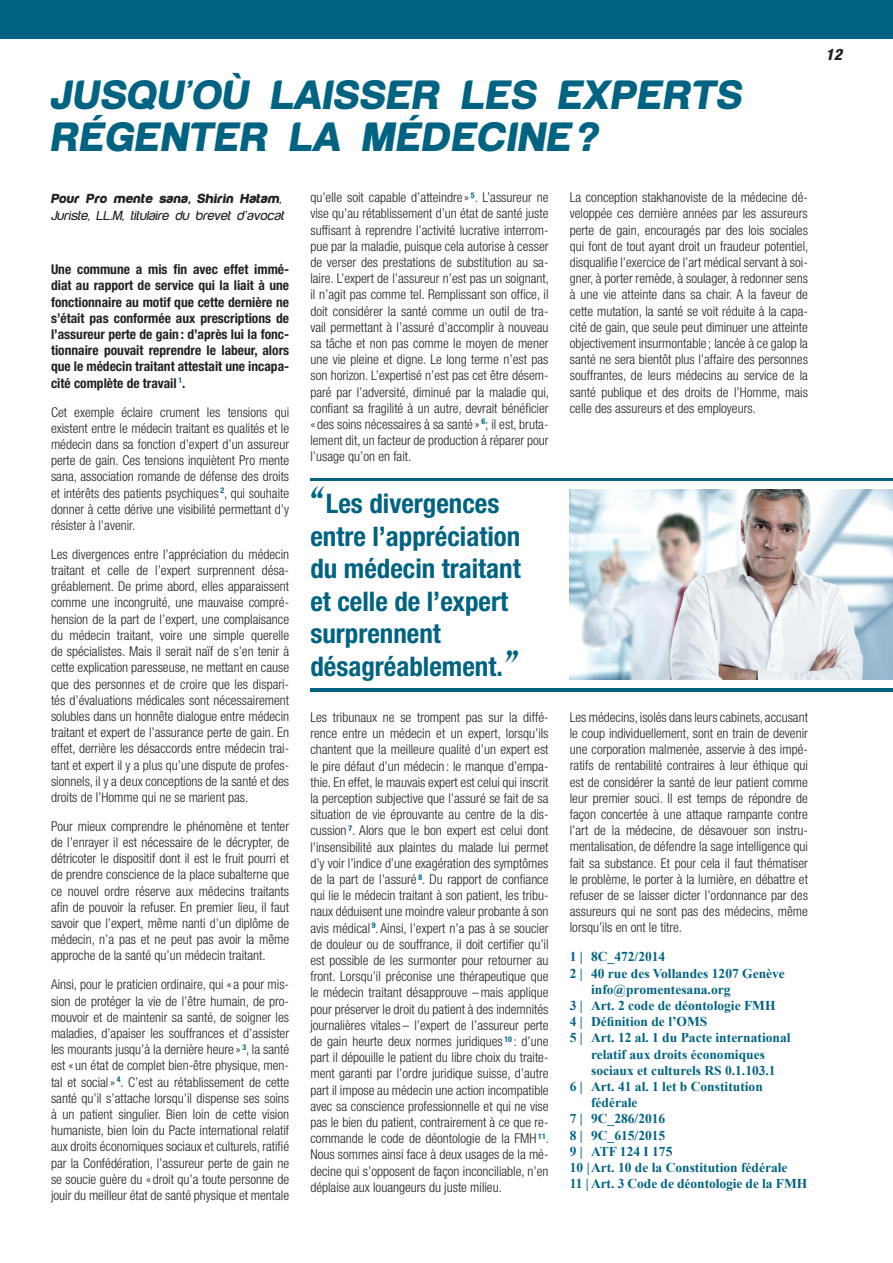
<style>
.page{position:relative;width:893px;height:1263px;background:#fff}
.page>*{position:absolute;margin:0;border:0;box-sizing:border-box;transform-origin:0 0}
.t1{font:italic 900 42px/42px "Harabara Mais Black Italic Harabara Mais";color:#006382}
.t2{font:700 condensed 27px/32.4px "Helvetica Neue";color:#006382}
.t3{font:italic 800 condensed 15.75px "Helvetica Neue";color:#231f20}
.t4{font:300 condensed 13.5px/16.2px "Helvetica Neue";color:#231f20;text-align:justify}
.t5{font:700 13.5px "Times New Roman";color:#006382}
.t6{font:700 condensed 13.5px/16.2px "Helvetica Neue";color:#231f20;text-align:justify}
.t7{font:italic 13.5px "Harabara Mais Italic Harabara Mais";letter-spacing:-.01em;color:#231f20}
.t8{font:italic 900 13.5px "Harabara Mais Black Italic Harabara Mais";letter-spacing:-.01em;color:#231f20}
.s1{font-family:"Harabara Mais Italic Harabara Mais";font-weight:400}
.s2{font-family:"Brannboll Fet";font-weight:400;font-stretch:normal;font-size:36px}
</style>
<div class="page">
<div style="left:0;top:0;width:892px;height:38px;background:#006382"></div>
<hr style="left:310px;top:478px;width:583px;height:3px;background:#006382">
<hr style="left:310px;top:688px;width:583px;height:4px;background:#006382">
<img style="left:570px;top:489px;width:323px;height:191px">
<h1 class="t1" style="left:51px;top:74px;width:693px">JUSQU’OÙ LAISSER LES EXPERTS<br>RÉGENTER LA MÉDECINE?</h1>
<p class="t8" style="left:51px;top:191px;width:233px">Pour Pro mente sana, Shirin Hatam<span class="s1">,</span></p>
<p class="t7" style="left:51px;top:207px;width:235px">Juriste, LL.M, titulaire du brevet d’avocat</p>
<p class="t6" style="left:51px;top:261px;width:240px">Une commune a mis fin avec effet immé&shy;diat au rapport de service qui la liait à une fonctionnaire au motif que cette dernière ne s’était pas conformée aux prescriptions de l’assureur perte de gain : d’après lui la fonc&shy;tionnaire pouvait reprendre le labeur, alors que le médecin traitant attestait une incapa&shy;cité complète de travail <sup>1</sup>.</p>
<p class="t4" style="left:51px;top:403px;width:240px">Cet exemple éclaire crument les tensions qui existent entre le médecin traitant es qualités et le médecin dans sa fonction d’expert d’un assureur perte de gain. Ces tensions inquiètent Pro mente sana, association romande de défense des droits et intérêts des patients psychiques <sup>2</sup>, qui souhaite donner à cette dérive une visibilité permettant d’y résister à l’avenir.</p>
<p class="t4" style="left:51px;top:546px;width:240px">Les divergences entre l’appréciation du médecin traitant et celle de l’expert surprennent désa&shy;gréablement. De prime abord, elles apparaissent comme une incongruité, une mauvaise compré&shy;hension de la part de l’expert, une complaisance du médecin traitant, voire une simple querelle de spécialistes. Mais il serait naïf de s’en tenir à cette explication paresseuse, ne mettant en cause que des personnes et de croire que les dispari&shy;tés d’évaluations médicales sont nécessairement solubles dans un honnête dialogue entre médecin traitant et expert de l’assurance perte de gain. En effet, derrière les désaccords entre médecin trai&shy;tant et expert il y a plus qu’une dispute de profes&shy;sionnels, il y a deux conceptions de la santé et des droits de l’Homme qui ne se marient pas.</p>
<p class="t4" style="left:51px;top:818px;width:240px">Pour mieux comprendre le phénomène et tenter de l’enrayer il est nécessaire de le décrypter, de détricoter le dispositif dont il est le fruit pourri et de prendre conscience de la place subalterne que ce nouvel ordre réserve aux médecins traitants afin de pouvoir la refuser. En premier lieu, il faut savoir que l’expert, même nanti d’un diplôme de médecin, n’a pas et ne peut pas avoir la même approche de la santé qu’un médecin traitant.</p>
<p class="t4" style="left:51px;top:976px;width:240px">Ainsi, pour le praticien ordinaire, qui « a pour mis&shy;sion de protéger la vie de l’être humain, de pro&shy;mouvoir et de maintenir sa santé, de soigner les maladies, d’apaiser les souffrances et d’assister les mourants jusqu’à la dernière heure » <sup>3</sup>, la santé est « un état de complet bien-être physique, men&shy;tal et social» <sup>4</sup>. C’est au rétablissement de cette santé qu’il s’attache lorsqu’il dispense ses soins à un patient singulier. Bien loin de cette vision humaniste, bien loin du Pacte international relatif aux droits économiques sociaux et culturels, ratifié par la Confédération, l’assureur perte de gain ne se soucie guère du « droit qu’a toute personne de jouir du meilleur état de santé physique et mentale</p>
<p class="t4" style="left:310px;top:189px;width:240px">qu’elle soit capable d’atteindre » <sup>5</sup>. L’assureur ne vise qu’au rétablissement d’un état de santé juste suffisant à reprendre l’activité lucrative interrom&shy;pue par la maladie, puisque cela autorise à cesser de verser des prestations de substitution au sa&shy;laire. L’expert de l’assureur n’est pas un soignant, il n’agit pas comme tel. Remplissant son office, il doit considérer la santé comme un outil de tra&shy;vail permettant à l’assuré d’accomplir à nouveau sa tâche et non pas comme le moyen de mener une vie pleine et digne. Le long terme n’est pas son horizon. L’expertisé n’est pas cet être désem&shy;paré par l’adversité, diminué par la maladie qui, confiant sa fragilité à un autre, devrait bénéficier « des soins nécessaires à sa santé » <sup>6</sup>; il est, bruta&shy;lement dit, un facteur de production à réparer pour l’usage qu’on en fait.</p>
<h2 class="t2" style="left:310px;top:487px;width:212px"><span class="s2">“</span> Les divergences entre l’appréciation du médecin traitant et celle de l’expert surprennent désagréablement.<span class="s2">”</span></h2>
<p class="t4" style="left:310px;top:709px;width:240px">Les tribunaux ne se trompent pas sur la diffé&shy;rence entre un médecin et un expert, lorsqu’ils chantent que la meilleure qualité d’un expert est le pire défaut d’un médecin : le manque d’empa&shy;thie. En effet, le mauvais expert est celui qui inscrit la perception subjective que l’assuré se fait de sa situation de vie éprouvante au centre de la dis&shy;cussion <sup>7</sup>. Alors que le bon expert est celui dont l’insensibilité aux plaintes du malade lui permet d’y voir l’indice d’une exagération des symptômes de la part de l’assuré <sup>8</sup>. Du rapport de confiance qui lie le médecin traitant à son patient, les tribu&shy;naux déduisent une moindre valeur probante à son avis médical <sup>9</sup>. Ainsi, l’expert n’a pas à se soucier de douleur ou de souffrance, il doit certifier qu’il est possible de les surmonter pour retourner au front. Lorsqu’il préconise une thérapeutique que le médecin traitant désapprouve –mais applique pour préserver le droit du patient à des indemnités journalières vitales– l’expert de l’assureur perte de gain heurte deux normes juridiques <sup>10</sup> : d’une part il dépouille le patient du libre choix du traite&shy;ment garanti par l’ordre juridique suisse, d’autre part il impose au médecin une action incompatible avec sa conscience professionnelle et qui ne vise pas le bien du patient, contrairement à ce que re&shy;commande le code de déontologie de la FMH <sup>11</sup>.<br>Nous sommes ainsi face à deux usages de la mé&shy;decine qui s’opposent de façon inconciliable, n’en déplaise aux louangeurs du juste milieu.</p>
<p class="t4" style="left:570px;top:189px;width:240px">La conception stakhanoviste de la médecine dé&shy;veloppée ces dernière années par les assureurs perte de gain, encouragés par des lois sociales qui font de tout ayant droit un fraudeur potentiel, disqualifie l’exercice de l’art médical servant à soi&shy;gner, à porter remède, à soulager, à redonner sens à une vie atteinte dans sa chair. A la faveur de cette mutation, la santé se voit réduite à la capa&shy;cité de gain, que seule peut diminuer une atteinte objectivement insurmontable ; lancée à ce galop la santé ne sera bientôt plus l’affaire des personnes souffrantes, de leurs médecins au service de la santé publique et des droits de l’Homme, mais celle des assureurs et des employeurs.</p>
<p class="t4" style="left:570px;top:709px;width:240px">Les médecins, isolés dans leurs cabinets, accusant le coup individuellement, sont en train de devenir une corporation malmenée, asservie à des impé&shy;ratifs de rentabilité contraires à leur éthique qui est de considérer la santé de leur patient comme leur premier souci. Il est temps de répondre de façon concertée à une attaque rampante contre l’art de la médecine, de désavouer son instru&shy;mentalisation, de défendre la sage intelligence qui fait sa substance. Et pour cela il faut thématiser le problème, le porter à la lumière, en débattre et refuser de se laisser dicter l’ordonnance par des assureurs qui ne sont pas des médecins, même lorsqu’ils en ont le titre.</p>
<p class="t5" style="left:570px;top:947px;width:97px">1 | 8C_472/2014</p>
<p class="t5" style="left:570px;top:964px;width:217px">2 | 40 rue des Vollandes 1207 Genève</p>
<p class="t5" style="left:591px;top:980px;width:141px">info@promentesana.org</p>
<p class="t5" style="left:570px;top:996px;width:207px">3 | Art. 2 code de déontologie FMH</p>
<p class="t5" style="left:570px;top:1012px;width:139px">4 | Définition de l’OMS</p>
<p class="t5" style="left:570px;top:1028px;width:222px">5 | Art. 12 al. 1 du Pacte international</p>
<p class="t5" style="left:591px;top:1045px;width:175px">relatif aux droits économiques</p>
<p class="t5" style="left:591px;top:1061px;width:186px">sociaux et culturels RS 0.1.103.1</p>
<p class="t5" style="left:570px;top:1077px;width:195px">6 | Art. 41 al. 1 let b Constitution</p>
<p class="t5" style="left:591px;top:1093px;width:48px">fédérale</p>
<p class="t5" style="left:570px;top:1109px;width:97px">7 | 9C_286/2016</p>
<p class="t5" style="left:570px;top:1126px;width:97px">8 | 9C_615/2015</p>
<p class="t5" style="left:570px;top:1142px;width:104px">9 | ATF 124 I 175</p>
<p class="t5" style="left:570px;top:1158px;width:219px">10 |Art. 10 de la Constitution fédérale</p>
<p class="t5" style="left:570px;top:1174px;width:239px">11 | Art. 3 Code de déontologie de la FMH</p>
<p class="t3" style="left:826px;top:44px;width:18px">12</p>
</div>
